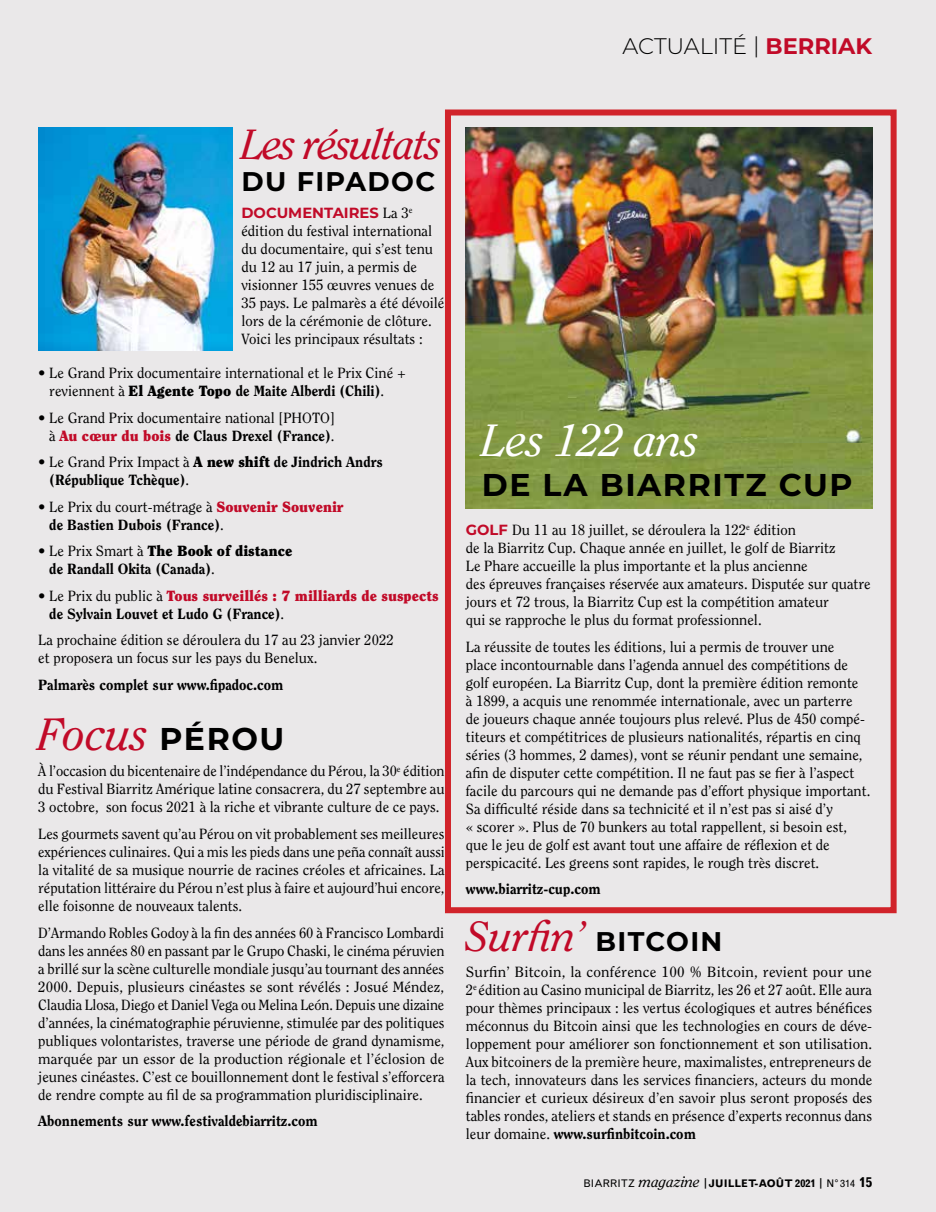
<style>
.page{position:relative;width:936px;height:1212px;background:#fff}
.page>*{position:absolute;margin:0;border:0;box-sizing:border-box;transform-origin:0 0}
.t1{font:italic 45px "Clearface Std";color:#c10a28}
.t2{font:italic 45px "Clearface Std";color:#fff}
.t3{font:italic 42px "Clearface Std";letter-spacing:-.04em;color:#c10a28}
.t4{font:700 31.5px "Montserrat";letter-spacing:.05em;color:#000}
.t5{font:700 27px "Montserrat";letter-spacing:.05em;color:#000}
.t6{font:300 22.5px "Montserrat";letter-spacing:-.005em;color:#000}
.t7{font:14.7px/18px "Clearface Std";color:#000}
.t8{font:800 14.7px/18px "Clearface Std";color:#000}
.t9{font:900 14.7px/18px "Clearface Std";color:#c10a28}
.t10{font:700 14.7px "Montserrat";color:#c10a28}
.t11{font:700 10.5px "Grotesque MT Std";color:#000}
.s1{font-weight:700;color:#c10a28}
.s2{font-family:"Clearface Std";font-weight:400;color:#000}
.s3{font-weight:900}
.s4{font-weight:800}
.s5{font-weight:900;color:#c10a28}
.s6{font-weight:400}
.s7{font-weight:400;color:#000}
.s8{font-weight:800;color:#000}
.s9{font-family:"Montserrat";font-weight:700;font-style:normal;font-size:31.5px;color:#000}
.s10{font-family:"Montserrat";font-weight:700;color:#c10a28}
.s11{font-family:"Montserrat";font-weight:700;font-style:normal;font-size:27px;color:#000}
.s12{font-family:"Clearface Std";font-weight:400;font-style:italic;font-size:15px}
.s13{font-size:13.5px}
</style>
<div class="page">
<div style="left:0;top:0;width:935px;height:1212px;background:#eae8e9"></div>
<img style="left:38px;top:128px;width:194px;height:222px">
<img style="left:445px;top:109px;width:452px;height:805px">
<h3 class="t6" style="left:622px;top:31px;width:251px">ACTUALITÉ | <span class="s1">BERRIAK</span></h3>
<h2 class="t3" style="left:241px;top:120px;width:202px">Les résultats</h2>
<h3 class="t5" style="left:241px;top:162px;width:195px">DU FIPADOC</h3>
<p class="t10" style="left:241px;top:202px;width:172px">DOCUMENTAIRES <span class="s2">La 3</span><sup>e</sup></p>
<p class="t7" style="left:241px;top:222px;width:204px">édition du festival international du documentaire, qui s’est tenu du 12 au 17 juin, a permis de visionner 155 œuvres venues de<br>35 pays. Le palmarès a été dévoilé lors de la cérémonie de clôture.<br>Voici les principaux résultats :</p>
<p class="t7" style="left:49px;top:364px;width:358px;text-indent:-11px">• Le Grand Prix documentaire international et le Prix Ciné + reviennent à <span class="s3">El Agente Topo</span> <span class="s4">de Maite Alberdi (Chili)</span>.</p>
<p class="t7" style="left:38px;top:408px;width:298px;text-align:right">• Le Grand Prix documentaire national [PHOTO] à <span class="s5">Au cœur du bois</span> <span class="s4">de Claus Drexel (France)</span>.</p>
<p class="t8" style="left:49px;top:453px;width:335px;text-indent:-11px"><span class="s6">• Le Grand Prix Impact à</span> <span class="s3">A new shift</span> de Jindrich Andrs (République Tchèque)<span class="s6">.</span></p>
<p class="t7" style="left:49px;top:497px;width:295px;text-indent:-11px">• Le Prix du court-métrage à <span class="s5">Souvenir Souvenir </span><span class="s4">de Bastien Dubois (France)</span>.</p>
<p class="t8" style="left:49px;top:542px;width:244px;text-indent:-11px"><span class="s6">• Le Prix Smart à</span> <span class="s3">The Book of distance </span>de Randall Okita (Canada)<span class="s6">.</span></p>
<p class="t9" style="left:49px;top:586px;width:391px;text-indent:-11px"><span class="s7">• Le Prix du public à</span> Tous surveillés : 7 milliards de suspects <span class="s8">de Sylvain Louvet et Ludo G (France)</span><span class="s7">.</span></p>
<p class="t7" style="left:38px;top:631px;width:357px">La prochaine édition se déroulera du 17 au 23 janvier 2022 et proposera un focus sur les pays du Benelux.</p>
<p class="t8" style="left:38px;top:675px;width:246px">Palmarès complet sur www.fipadoc.com</p>
<h1 class="t1" style="left:38px;top:708px;width:248px">Focus <span class="s9">PÉROU</span></h1>
<p class="t7" style="left:38px;top:762px;width:408px;text-align:justify">À l’occasion du bicentenaire de l’indépendance du Pérou, la 30<sup>e</sup> édition du Festival Biarritz Amérique latine consacrera, du 27 septembre au 3 octobre, son focus 2021 à la riche et vibrante culture de ce pays.</p>
<p class="t7" style="left:38px;top:825px;width:408px;text-align:justify">Les gourmets savent qu’au Pérou on vit probablement ses meilleures expériences culinaires. Qui a mis les pieds dans une peña connaît aussi la vitalité de sa musique nourrie de racines créoles et africaines. La réputation littéraire du Pérou n’est plus à faire et aujourd’hui encore, elle foisonne de nouveaux talents.</p>
<p class="t7" style="left:38px;top:923px;width:408px;text-align:justify">D’Armando Robles Godoy à la fin des années 60 à Francisco Lombardi dans les années 80 en passant par le Grupo Chaski, le cinéma péruvien a brillé sur la scène culturelle mondiale jusqu’au tournant des années 2000. Depuis, plusieurs cinéastes se sont révélés : Josué Méndez, Claudia Llosa, Diego et Daniel Vega ou Melina León. Depuis une dizaine d’années, la cinématographie péruvienne, stimulée par des politiques publiques volontaristes, traverse une période de grand dynamisme, marquée par un essor de la production régionale et l’éclosion de jeunes cinéastes. C’est ce bouillonnement dont le festival s’efforcera de rendre compte au fil de sa programmation pluridisciplinaire.</p>
<p class="t8" style="left:38px;top:1112px;width:281px">Abonnements sur www.festivaldebiarritz.com</p>
<h1 class="t2" style="left:482px;top:414px;width:219px">Les 122 ans</h1>
<h3 class="t4" style="left:482px;top:462px;width:372px">DE LA BIARRITZ CUP</h3>
<p class="t7" style="left:466px;top:521px;width:406px"><span class="s10">GOLF</span> Du 11 au 18 juillet, se déroulera la 122<sup>e</sup> édition<br>de la Biarritz Cup. Chaque année en juillet, le golf de Biarritz<br>Le Phare accueille la plus importante et la plus ancienne<br>des épreuves françaises réservée aux amateurs. Disputée sur quatre jours et 72 trous, la Biarritz Cup est la compétition amateur<br>qui se rapproche le plus du format professionnel.</p>
<p class="t7" style="left:466px;top:638px;width:406px">La réussite de toutes les éditions, lui a permis de trouver une<br>place incontournable dans l’agenda annuel des compétitions de golf européen. La Biarritz Cup, dont la première édition remonte<br>à 1899, a acquis une renommée internationale, avec un parterre<br>de joueurs chaque année toujours plus relevé. Plus de 450 compé&shy;titeurs et compétitrices de plusieurs nationalités, répartis en cinq séries (3 hommes, 2 dames), vont se réunir pendant une semaine, afin de disputer cette compétition. Il ne faut pas se fier à l’aspect facile du parcours qui ne demande pas d’effort physique important.<br>Sa difficulté réside dans sa technicité et il n’est pas si aisé d’y<br>« scorer ». Plus de 70 bunkers au total rappellent, si besoin est, que le jeu de golf est avant tout une affaire de réflexion et de perspicacité. Les greens sont rapides, le rough très discret.</p>
<p class="t8" style="left:466px;top:880px;width:136px">www.biarritz-cup.com</p>
<h2 class="t3" style="left:466px;top:911px;width:258px">Surfin’ <span class="s11">BITCOIN</span></h2>
<p class="t7" style="left:466px;top:963px;width:408px;text-align:justify">Surfin’ Bitcoin, la conférence 100 % Bitcoin, revient pour une 2<sup>e</sup> édition au Casino municipal de Biarritz, les 26 et 27 août. Elle aura pour thèmes principaux : les vertus écologiques et autres bénéfices méconnus du Bitcoin ainsi que les technologies en cours de déve&shy;loppement pour améliorer son fonctionnement et son utilisation.<br>Aux bitcoiners de la première heure, maximalistes, entrepreneurs de la tech, innovateurs dans les services financiers, acteurs du monde financier et curieux désireux d’en savoir plus seront proposés des tables rondes, ateliers et stands en présence d’experts reconnus dans leur domaine. <span class="s4">www.surfinbitcoin.com</span></p>
<p class="t11" style="left:583px;top:1177px;width:290px"><span class="s6">BIARRITZ</span> <span class="s12">magazine</span> <span class="s3">|</span>JUILLET-AOÛT 2021 <span class="s3">|</span> <span class="s6">N° 314</span> <span class="s13">15</span></p>
</div>
